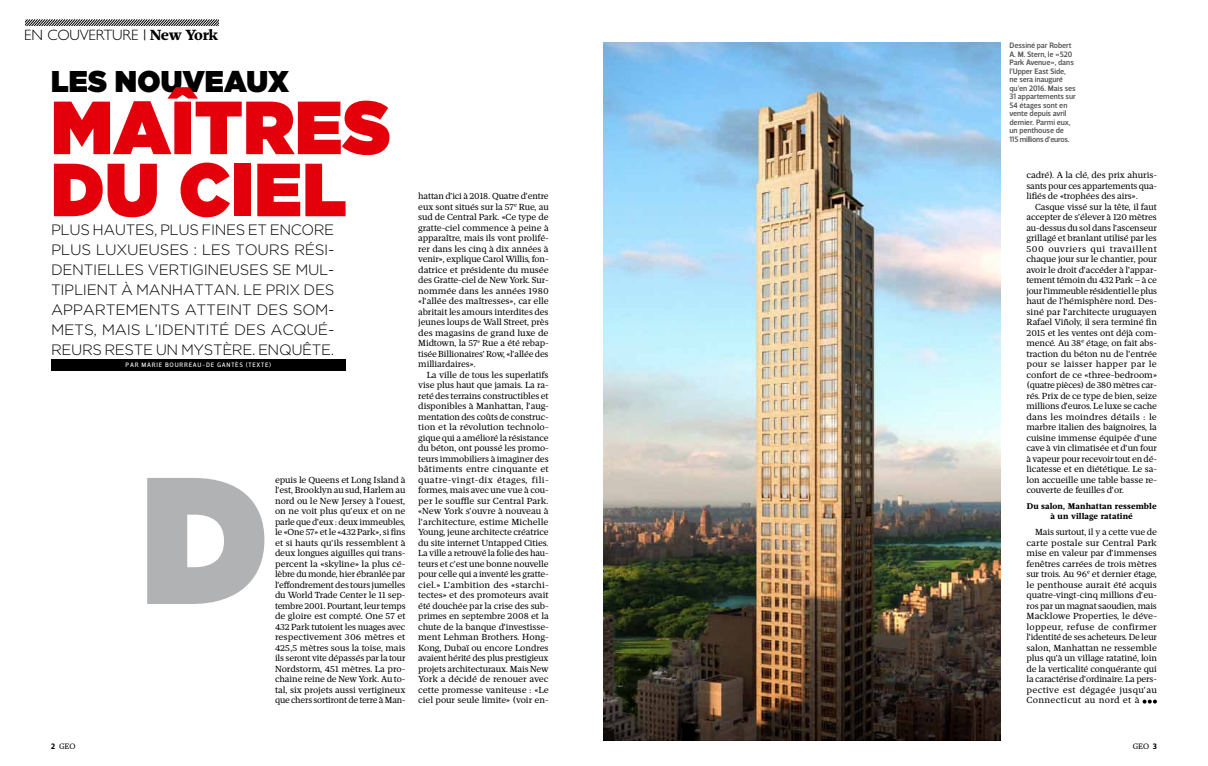
<style>
.page{position:relative;width:1208px;height:766px;background:#fff}
.page>*{position:absolute;margin:0;border:0;box-sizing:border-box;transform-origin:0 0}
.t1{font:900 180px "Gotham";color:#b1b2b3;scale:.95 1}
.t2{font:900 75px/62px "Gotham";letter-spacing:.01em;color:#e3000b;scale:.95 1}
.t3{font:900 30px "Gotham";letter-spacing:.01em;color:#000;scale:.95 1}
.t4{font:300 15px/20px "Gotham";letter-spacing:-.025em;color:#000;text-align:justify}
.t5{font:300 15px "Gill Sans Std";letter-spacing:-.01em;color:#000}
.t6{font:9px/10.5px "Mafra";letter-spacing:-.01em;color:#000;text-align:justify}
.t7{font:700 8.5px/9.5px "Mafra";letter-spacing:.01em;color:#000;text-align:center}
.t8{font:500 8px/8.5px "Velino Sans";letter-spacing:-.01em;color:#565655}
.t9{font:8px "Mafra";letter-spacing:-.015em;color:#000}
.t10{font:6.5px "Velino Sans";letter-spacing:.115em;color:#fff}
.s1{font-family:"Mafra";font-weight:500}
.s2{font-family:"Mafra";font-weight:700}
.s3{font-family:"Velino Sans";font-weight:700}
</style>
<div class="page">
<img style="left:604px;top:43px;width:397px;height:697px">
<svg style="left:1142px;top:699px;width:15px;height:4px"></svg>
<div style="left:51px;top:359px;width:295px;height:11px;background:#000"></div>
<svg style="left:26px;top:20px;width:193px;height:6px"></svg>
<h3 class="t5" style="left:24px;top:26px;width:195px">EN COUVERTURE <span class="s1">|</span> <span class="s2">New York</span></h3>
<h3 class="t3" style="left:51px;top:60px;width:252px">LES NOUVEAUX</h3>
<h2 class="t2" style="left:51px;top:95px;width:359px">MAÎTRES<br>DU CIEL</h2>
<h3 class="t4" style="left:51px;top:219px;width:285px">PLUS HAUTES, PLUS FINES ET ENCORE PLUS LUXUEUSES : LES TOURS RÉSI-DENTIELLES VERTIGINEUSES SE MUL-TIPLIENT À MANHATTAN. LE PRIX DES APPARTEMENTS ATTEINT DES SOM-METS, MAIS L’IDENTITÉ DES ACQUÉ-REURS RESTE UN MYSTÈRE. ENQUÊTE.</h3>
<p class="t10" style="left:126px;top:361px;width:147px">PAR MARIE BOURREAU-DE GANTÈS (TEXTE)</p>
<h1 class="t1" style="left:140px;top:411px;width:125px">D</h1>
<p class="t6" style="left:275px;top:474px;width:132px">epuis le Queens et Long Island à l’est, Brooklyn au sud, Harlem au nord ou le New Jersey à l’ouest, on ne voit plus qu’eux et on ne parle que d’eux : deux immeubles, le «One 57» et le «432 Park», si fins et si hauts qu’ils ressemblent à deux longues aiguilles qui trans&shy;percent la «skyline» la plus cé&shy;lèbre du monde, hier ébranlée par l’effondrement des tours jumelles du World Trade Center le 11 sep&shy;tembre 2001. Pourtant, leur temps de gloire est compté. One 57 et 432 Park tutoient les nuages avec respectivement 306 mètres et 425,5 mètres sous la toise, mais ils seront vite dépassés par la tour Nordstorm, 451 mètres. La pro&shy;chaine reine de New York. Au to&shy;tal, six projets aussi vertigineux que chers sortiront de terre à Man-</p>
<p class="t6" style="left:418px;top:191px;width:132px">hattan d’ici à 2018. Quatre d’entre eux sont situés sur la 57e Rue, au sud de Central Park. «Ce type de gratte-ciel commence à peine à apparaître, mais ils vont prolifé&shy;rer dans les cinq à dix années à venir», explique Carol Willis, fon&shy;datrice et présidente du musée des Gratte-ciel de New York. Sur&shy;nommée dans les années 1980 «l’allée des maîtresses», car elle abritait les amours interdites des jeunes loups de Wall Street, près des magasins de grand luxe de Midtown, la 57<sup>e</sup> Rue a été rebap&shy;tisée Billionaires’ Row, «l’allée des milliardaires».</p>
<p class="t6" style="left:418px;top:369px;width:132px;text-indent:9px">La ville de tous les superlatifs vise plus haut que jamais. La ra&shy;reté des terrains constructibles et disponibles à Manhattan, l’aug&shy;mentation des coûts de construc&shy;tion et la révolution technolo&shy;gique qui a amélioré la résistance du béton, ont poussé les promo&shy;teurs immobiliers à imaginer des bâtiments entre cinquante et quatre-vingt-dix étages, fili&shy;formes, mais avec une vue à cou&shy;per le souffle sur Central Park. «New York s’ouvre à nouveau à l’architecture, estime Michelle Young, jeune architecte créatrice du site internet Untapped Cities.<br>La ville a retrouvé la folie des hau&shy;teurs et c’est une bonne nouvelle pour celle qui a inventé les gratte&shy;ciel.» L’ambition des «starchi&shy;tectes» et des promoteurs avait été douchée par la crise des sub&shy;primes en septembre 2008 et la chute de la banque d’investisse&shy;ment Lehman Brothers. Hong-Kong, Dubaï ou encore Londres avaient hérité des plus prestigieux projets architecturaux. Mais New York a décidé de renouer avec cette promesse vaniteuse : «Le ciel pour seule limite» (voir en-</p>
<p class="t8" style="left:1009px;top:41px;width:68px">Dessiné par Robert<br>A. M. Stern, le «520<br>Park Avenue», dans l’Upper East Side, ne sera inauguré qu’en 2016. Mais ses<br>31 appartements sur<br>54 étages sont en vente depuis avril dernier. Parmi eux, un penthouse de<br>115 millions d’euros.</p>
<p class="t6" style="left:1026px;top:170px;width:132px">cadré). A la clé, des prix ahuris&shy;sants pour ces appartements qua&shy;lifiés de «trophées des airs».</p>
<p class="t6" style="left:1026px;top:201px;width:132px;text-indent:9px">Casque vissé sur la tête, il faut accepter de s’élever à 120 mètres au-dessus du sol dans l’ascenseur grillagé et branlant utilisé par les 500 ouvriers qui travaillent chaque jour sur le chantier, pour avoir le droit d’accéder à l’appar&shy;tement témoin du 432 Park – à ce jour l’immeuble résidentiel le plus haut de l’hémisphère nord. Des&shy;siné par l’architecte uruguayen Rafael Viñoly, il sera terminé fin 2015 et les ventes ont déjà com&shy;mencé. Au 38e étage, on fait abs&shy;traction du béton nu de l’entrée pour se laisser happer par le confort de ce «three-bedroom» (quatre pièces) de 380 mètres car&shy;rés. Prix de ce type de bien, seize millions d’euros. Le luxe se cache dans les moindres détails : le marbre italien des baignoires, la cuisine immense équipée d’une cave à vin climatisée et d’un four à vapeur pour recevoir tout en dé&shy;licatesse et en diététique. Le sa&shy;lon accueille une table basse re&shy;couverte de feuilles d’or.</p>
<p class="t6" style="left:1026px;top:527px;width:132px;text-indent:9px">Mais surtout, il y a cette vue de carte postale sur Central Park mise en valeur par d’immenses fenêtres carrées de trois mètres sur trois. Au 96e et dernier étage, le penthouse aurait été acquis quatre-vingt-cinq millions d’eu&shy;ros par un magnat saoudien, mais Macklowe Properties, le déve&shy;loppeur, refuse de confirmer l’identité de ses acheteurs. De leur salon, Manhattan ne ressemble plus qu’à un village ratatiné, loin de la verticalité conquérante qui la caractérise d’ordinaire. La pers&shy;pective est dégagée jusqu’au Connecticut au nord et à</p>
<p class="t7" style="left:1026px;top:501px;width:131px">Du salon, Manhattan ressemble à un village ratatiné</p>
<p class="t9" style="left:51px;top:741px;width:26px"><span class="s3">2</span> GEO</p>
<p class="t9" style="left:1132px;top:741px;width:26px">GEO <span class="s3">3</span></p>
</div>
